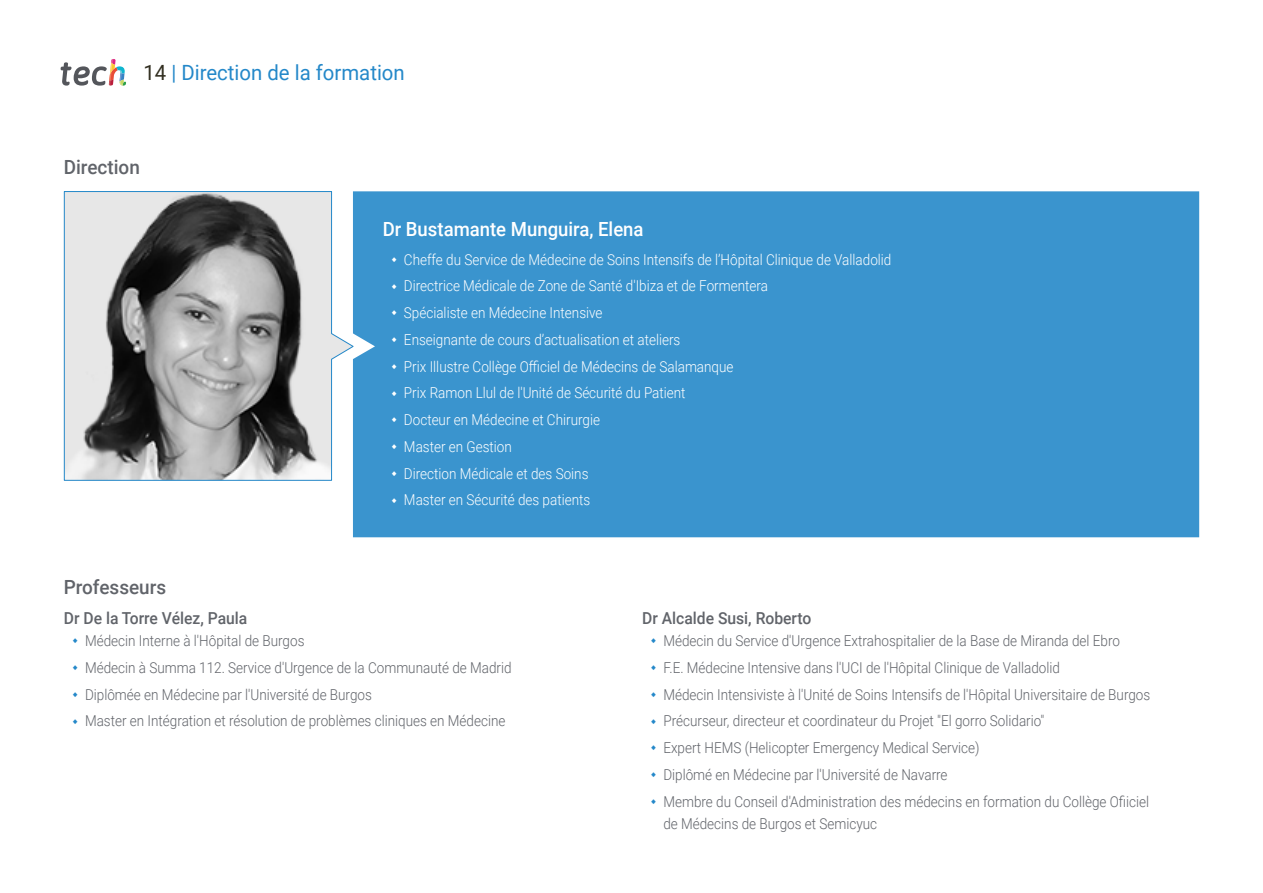
<style>
.page{position:relative;width:1263px;height:893px;background:#fff}
.page>*{position:absolute;margin:0;border:0;box-sizing:border-box;transform-origin:0 0}
.t1{font:21px "Roboto";color:#2488c9}
.t2{font:500 19.5px "Roboto";color:#fff;scale:.95 1}
.t3{font:500 19.5px "Roboto";color:#61646a}
.t4{font:500 16.5px "Roboto";color:#61646a;scale:.95 1}
.t5{font:300 15px/26.7px "Roboto";color:#61646a;scale:.9 1}
.t6{font:300 15px/26.7px "Roboto";color:#fff;scale:.9 1}
.s1{color:#312e20}
</style>
<div class="page">
<div style="left:353px;top:191px;width:846px;height:346px;background:#3a94ce"></div>
<svg style="left:64px;top:191px;width:290px;height:290px;background:#a0a2a3"></svg>
<svg style="left:61px;top:59px;width:65px;height:27px"></svg>
<svg style="left:392px;top:257px;width:5px;height:5px"></svg>
<svg style="left:392px;top:284px;width:5px;height:5px"></svg>
<svg style="left:392px;top:310px;width:5px;height:5px"></svg>
<svg style="left:392px;top:337px;width:5px;height:5px"></svg>
<svg style="left:392px;top:364px;width:5px;height:5px"></svg>
<svg style="left:392px;top:391px;width:5px;height:5px"></svg>
<svg style="left:392px;top:417px;width:5px;height:5px"></svg>
<svg style="left:392px;top:444px;width:5px;height:5px"></svg>
<svg style="left:392px;top:471px;width:5px;height:5px"></svg>
<svg style="left:392px;top:498px;width:5px;height:5px"></svg>
<h1 class="t1" style="left:144px;top:57px;width:263px"><span class="s1">14</span> | Direction de la formation</h1>
<h2 class="t3" style="left:64px;top:154px;width:78px">Direction</h2>
<h2 class="t2" style="left:383px;top:215px;width:276px">Dr Bustamante Munguira, Elena</h2>
<p class="t6" style="left:404px;top:245px;width:543px">Cheffe du Service de Médecine de Soins Intensifs de l’Hôpital Clinique de Valladolid Directrice Médicale de Zone de Santé d'Ibiza et de Formentera<br>Spécialiste en Médecine Intensive<br>Enseignante de cours d’actualisation et ateliers<br>Prix Illustre Collège Officiel de Médecins de Salamanque<br>Prix Ramon Llul de l'Unité de Sécurité du Patient<br>Docteur en Médecine et Chirurgie<br>Master en Gestion<br>Direction Médicale et des Soins<br>Master en Sécurité des patients</p>
<h2 class="t3" style="left:64px;top:574px;width:104px">Professeurs</h2>
<p class="t4" style="left:64px;top:606px;width:195px">Dr De la Torre Vélez, Paula</p>
<p class="t5" style="left:85px;top:627px;width:475px">Médecin Interne à l'Hôpital de Burgos<br>Médecin à Summa 112. Service d'Urgence de la Communauté de Madrid Diplômée en Médecine par l'Université de Burgos<br>Master en Intégration et résolution de problèmes cliniques en Médecine</p>
<p class="t4" style="left:642px;top:606px;width:180px">Dr Alcalde Susi, Roberto</p>
<p class="t5" style="left:663px;top:627px;width:542px">Médecin du Service d'Urgence Extrahospitalier de la Base de Miranda del Ebro<br>F.E. Médecine Intensive dans l'UCI de l'Hôpital Clinique de Valladolid<br>Médecin Intensiviste à l'Unité de Soins Intensifs de l'Hôpital Universitaire de Burgos Précurseur, directeur et coordinateur du Projet "El gorro Solidario"<br>Expert HEMS (Helicopter Emergency Medical Service)<br>Diplômé en Médecine par l'Université de Navarre<br>Membre du Conseil d'Administration des médecins en formation du Collège Ofiiciel</p>
<p class="t5" style="left:663px;top:810px;width:239px">de Médecins de Burgos et Semicyuc</p>
</div>
